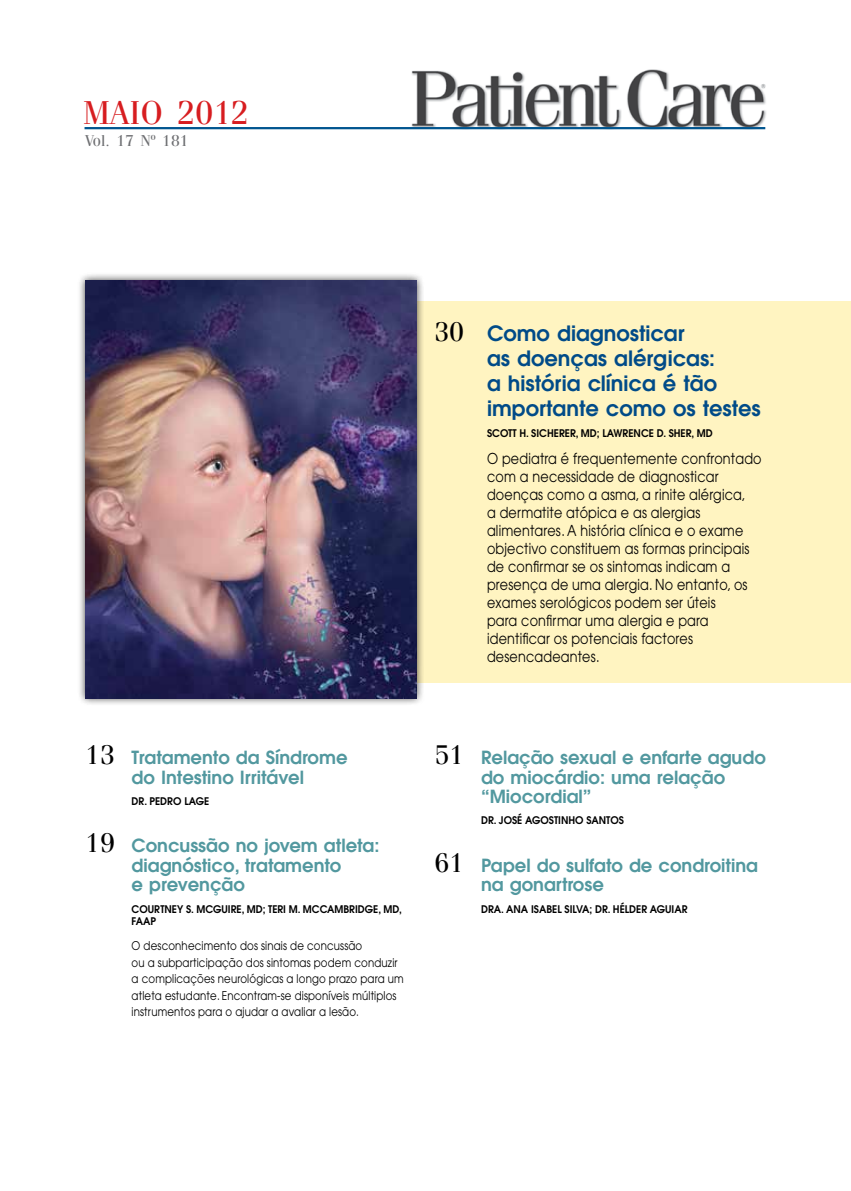
<style>
.page{position:relative;width:851px;height:1191px;background:#fff}
.page>*{position:absolute;margin:0;border:0;box-sizing:border-box;transform-origin:0 0}
.t1{font:33px "Fenice";color:#d71d20}
.t2{font:600 21px/25.2px "Avant Garde";color:#004b88}
.t3{font:600 18px/19.5px "Avant Garde";color:#52989f}
.t4{font:15.75px "Fenice";color:#6d6e71}
.t5{font:15px/18px "Avant Garde";letter-spacing:.015em;color:#000;scale:.85 1}
.t6{font:12px/16.5px "Avant Garde";letter-spacing:.015em;color:#000;scale:.85 1}
.t7{font:600 10.5px/12.6px "Avant Garde";color:#000;scale:.95 1}
.s1{font-family:"Fenice";font-weight:400;font-size:27px;color:#000}
</style>
<div class="page">
<img style="left:361px;top:69px;width:405px;height:61px">
<hr style="left:84px;top:127px;width:681px;height:2px;background:#00558f">
<div style="left:388px;top:301px;width:462px;height:382px;background:#fff4c1"></div>
<div style="left:77px;top:272px;width:348px;height:434px;background:#000;opacity:.75"></div>
<img style="left:85px;top:280px;width:331px;height:418px">
<h1 class="t1" style="left:83px;top:93px;width:167px">MAIO 2012</h1>
<p class="t4" style="left:85px;top:132px;width:105px">Vol. 17 Nº 181</p>
<h2 class="t2" style="left:487px;top:320px;width:275px;text-indent:-52px"><span class="s1">30</span> Como diagnosticar<br>as doenças alérgicas:<br>a história clínica é tão importante como os testes</h2>
<p class="t7" style="left:487px;top:427px;width:239px">SCOTT H. SICHERER, MD; LAWRENCE D. SHER, MD</p>
<p class="t5" style="left:487px;top:449px;width:324px">O pediatra é frequentemente confrontado com a necessidade de diagnosticar doenças como a asma, a rinite alérgica,<br>a dermatite atópica e as alergias alimentares. A história clínica e o exame objectivo constituem as formas principais de confirmar se os sintomas indicam a presença de uma alergia. No entanto, os exames serológicos podem ser úteis<br>para confirmar uma alergia e para identificar os potenciais factores desencadeantes.</p>
<p class="t3" style="left:85px;top:747px;width:264px;text-align:center"><span class="s1">13</span> Tratamento da Síndrome do Intestino Irritável</p>
<p class="t7" style="left:132px;top:794px;width:83px">DR. PEDRO LAGE</p>
<p class="t3" style="left:132px;top:835px;width:249px;text-indent:-46px"><span class="s1">19</span> Concussão no jovem atleta: diagnóstico, tratamento<br>e prevenção</p>
<p class="t7" style="left:132px;top:902px;width:286px">COURTNEY S. MCGUIRE, MD; TERI M. MCCAMBRIDGE, MD,<br>FAAP</p>
<p class="t6" style="left:132px;top:937px;width:321px">O desconhecimento dos sinais de concussão<br>ou a subparticipação dos sintomas podem conduzir a complicações neurológicas a longo prazo para um atleta estudante. Encontram-se disponíveis múltiplos instrumentos para o ajudar a avaliar a lesão.</p>
<p class="t3" style="left:481px;top:747px;width:286px;text-indent:-46px"><span class="s1">51</span> Relação sexual e enfarte agudo do miocárdio: uma relação “Miocordial”</p>
<p class="t7" style="left:481px;top:814px;width:152px">DR. JOSÉ AGOSTINHO SANTOS</p>
<p class="t3" style="left:481px;top:855px;width:278px;text-indent:-46px"><span class="s1">61</span> Papel do sulfato de condroitina na gonartrose</p>
<p class="t7" style="left:481px;top:902px;width:219px">DRA. ANA ISABEL SILVA; DR. HÉLDER AGUIAR</p>
</div>
